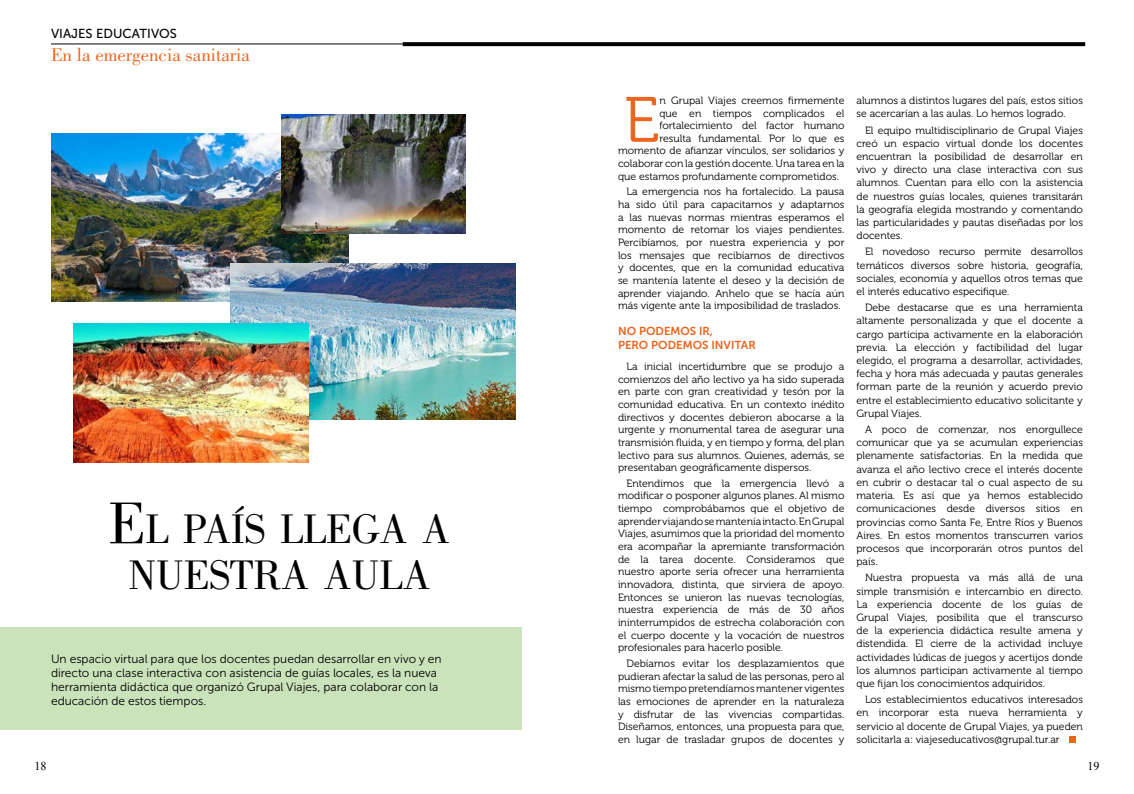
<style>
.page{position:relative;width:1134px;height:794px;background:#fff}
.page>*{position:absolute;margin:0;border:0;box-sizing:border-box;transform-origin:0 0}
.t1{font:63.8px "Museo 300";color:#ec641d}
.t2{font:42.7px/46px "Bodoni Std";letter-spacing:-.015em;color:#000;text-align:center}
.t3{font:19px "Bodoni Std";color:#ec641d}
.t4{font:13px "Museo Sans 500";color:#000}
.t5{font:12px/14px "Museo Sans Cyrl 300";color:#000}
.t6{font:12px "Times New Roman";color:#000}
.t7{font:11.5px/14px "Museo Sans Cyrl W03 700";color:#ec641d}
.t8{font:10.5px/13.2px "Museo 300";color:#000;text-align:justify}
.s1{font-size:61px}
</style>
<div class="page">
<hr style="left:51px;top:44px;width:465px;height:1px;background:#000">
<svg style="left:403px;top:42px;width:682px;height:4px;background:#0a0a0a"></svg>
<div style="left:0;top:627px;width:522px;height:102px;background:#cae3bb"></div>
<div style="left:1069px;top:736px;width:6px;height:7px;background:#eb641e"></div>
<img style="left:51px;top:133px;width:297px;height:168px">
<img style="left:231px;top:263px;width:285px;height:157px">
<img style="left:74px;top:323px;width:234px;height:140px">
<img style="left:281px;top:115px;width:185px;height:118px">
<p class="t4" style="left:51px;top:26px;width:127px">VIAJES EDUCATIVOS</p>
<h3 class="t3" style="left:51px;top:44px;width:200px">En la emergencia sanitaria</h3>
<h2 class="t2" style="left:108px;top:507px;width:344px"><span class="s1">E</span>L PAÍS LLEGA A<br>NUESTRA AULA</h2>
<p class="t5" style="left:51px;top:651px;width:392px">Un espacio virtual para que los docentes puedan desarrollar en vivo y en directo una clase interactiva con asistencia de guías locales, es la nueva herramienta didáctica que organizó Grupal Viajes, para colaborar con la educación de estos tiempos.</p>
<h1 class="t1" style="left:624px;top:85px;width:37px">E</h1>
<p class="t8" style="left:659px;top:94px;width:186px">n Grupal Viajes creemos firmemente</p>
<p class="t8" style="left:659px;top:107px;width:186px">que en tiempos complicados el</p>
<p class="t8" style="left:659px;top:119px;width:187px">fortalecimiento del factor humano</p>
<p class="t8" style="left:659px;top:132px;width:186px">resulta fundamental. Por lo que es</p>
<p class="t8" style="left:618px;top:144px;width:228px">momento de afianzar vínculos, ser solidarios y</p>
<p class="t8" style="left:618px;top:157px;width:228px">colaborar con la gestión docente. Una tarea en la</p>
<p class="t8" style="left:618px;top:170px;width:222px">que estamos profundamente comprometidos.</p>
<p class="t8" style="left:618px;top:185px;width:228px;line-height:12.7px;text-indent:9px">La emergencia nos ha fortalecido. La pausa ha sido útil para capacitarnos y adaptarnos a las nuevas normas mientras esperamos el momento de retomar los viajes pendientes.<br>Percibíamos, por nuestra experiencia y por los mensajes que recibíamos de directivos y docentes, que en la comunidad educativa se mantenía latente el deseo y la decisión de aprender viajando. Anhelo que se hacía aún más vigente ante la imposibilidad de traslados.</p>
<p class="t7" style="left:618px;top:324px;width:139px">NO PODEMOS IR,<br>PERO PODEMOS INVITAR</p>
<p class="t8" style="left:618px;top:360px;width:228px;line-height:12.7px;text-indent:9px">La inicial incertidumbre que se produjo a comienzos del año lectivo ya ha sido superada en parte con gran creatividad y tesón por la comunidad educativa. En un contexto inédito directivos y docentes debieron abocarse a la urgente y monumental tarea de asegurar una transmisión fluida, y en tiempo y forma, del plan lectivo para sus alumnos. Quienes, además, se presentaban geográficamente dispersos.</p>
<p class="t8" style="left:618px;top:477px;width:228px;line-height:12.7px;text-indent:9px">Entendimos que la emergencia llevó a modificar o posponer algunos planes. Al mismo tiempo comprobábamos que el objetivo de aprender viajando se mantenía intacto. En Grupal Viajes, asumimos que la prioridad del momento era acompañar la apremiante transformación de la tarea docente. Consideramos que nuestro aporte sería ofrecer una herramienta innovadora, distinta, que sirviera de apoyo.<br>Entonces se unieron las nuevas tecnologías, nuestra experiencia de más de 30 años ininterrumpidos de estrecha colaboración con el cuerpo docente y la vocación de nuestros profesionales para hacerlo posible.</p>
<p class="t8" style="left:618px;top:657px;width:228px;line-height:12.7px;text-indent:9px">Debíamos evitar los desplazamientos que pudieran afectar la salud de las personas, pero al mismo tiempo pretendíamos mantener vigentes las emociones de aprender en la naturaleza y disfrutar de las vivencias compartidas.<br>Diseñamos, entonces, una propuesta para que, en lugar de trasladar grupos de docentes y</p>
<p class="t8" style="left:856px;top:94px;width:228px">alumnos a distintos lugares del país, estos sitios se acercarían a las aulas. Lo hemos logrado.</p>
<p class="t8" style="left:856px;top:123px;width:228px;text-indent:9px">El equipo multidisciplinario de Grupal Viajes creó un espacio virtual donde los docentes encuentran la posibilidad de desarrollar en vivo y directo una clase interactiva con sus alumnos. Cuentan para ello con la asistencia de nuestros guías locales, quienes transitarán la geografía elegida mostrando y comentando las particularidades y pautas diseñadas por los docentes.</p>
<p class="t8" style="left:856px;top:245px;width:228px;text-indent:9px">El novedoso recurso permite desarrollos temáticos diversos sobre historia, geografía, sociales, economía y aquellos otros temas que el interés educativo especifique.</p>
<p class="t8" style="left:856px;top:301px;width:228px;text-indent:9px">Debe destacarse que es una herramienta altamente personalizada y que el docente a cargo participa activamente en la elaboración previa. La elección y factibilidad del lugar elegido, el programa a desarrollar, actividades, fecha y hora más adecuada y pautas generales forman parte de la reunión y acuerdo previo entre el establecimiento educativo solicitante y Grupal Viajes.</p>
<p class="t8" style="left:856px;top:423px;width:228px;text-indent:9px">A poco de comenzar, nos enorgullece comunicar que ya se acumulan experiencias plenamente satisfactorias. En la medida que avanza el año lectivo crece el interés docente en cubrir o destacar tal o cual aspecto de su materia. Es así que ya hemos establecido comunicaciones desde diversos sitios en provincias como Santa Fe, Entre Ríos y Buenos Aires. En estos momentos transcurren varios procesos que incorporarán otros puntos del país.</p>
<p class="t8" style="left:856px;top:571px;width:228px;text-indent:9px">Nuestra propuesta va más allá de una simple transmisión e intercambio en directo.<br>La experiencia docente de los guías de Grupal Viajes, posibilita que el transcurso de la experiencia didáctica resulte amena y distendida. El cierre de la actividad incluye actividades lúdicas de juegos y acertijos donde los alumnos participan activamente al tiempo que fijan los conocimientos adquiridos.</p>
<p class="t8" style="left:856px;top:693px;width:228px;text-indent:9px">Los establecimientos educativos interesados en incorporar esta nueva herramienta y servicio al docente de Grupal Viajes, ya pueden solicitarla a: viajeseducativos@grupal.tur.ar</p>
<p class="t6" style="left:35px;top:757px;width:13px">18</p>
<p class="t6" style="left:1087px;top:757px;width:13px">19</p>
</div>
